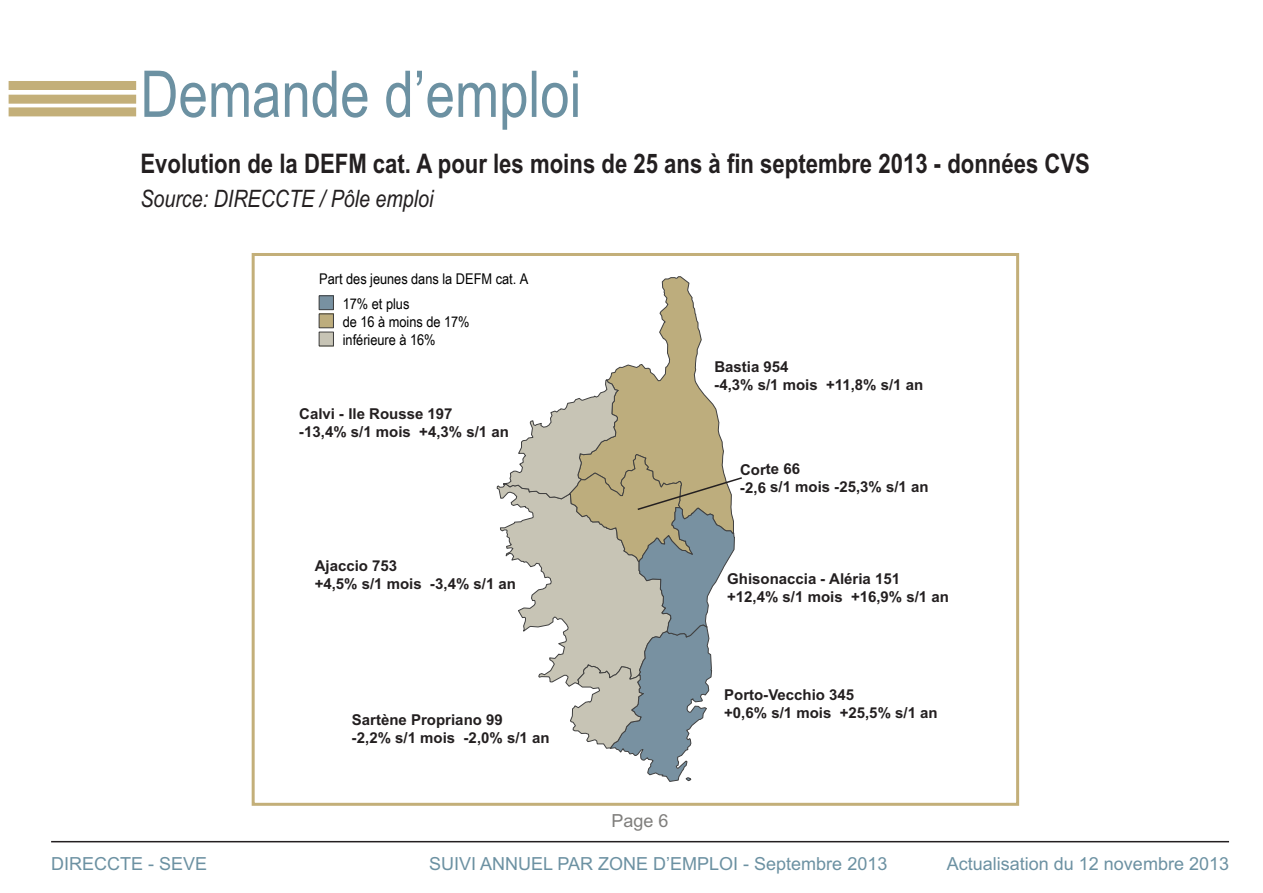
<style>
.page{position:relative;width:1263px;height:893px;background:#fff}
.page>*{position:absolute;margin:0;border:0;box-sizing:border-box;transform-origin:0 0}
.t1{font:64.5px "Arial Narrow";color:#6c91a2}
.t2{font:700 27px "Arial Narrow";color:#231f20}
.t3{font:italic 24px "Arial Narrow";color:#231f20}
.t4{font:18px "Arial";color:#6c91a2}
.t5{font:18px "Arial";color:#7f7e7c}
.t6{font:700 15px/18px "Arial";color:#231f20}
.t7{font:14.7px/24.5px "Arial Narrow";letter-spacing:-.005em;color:#000;scale:1.06 1}
</style>
<div class="page">
<div style="left:252px;top:253px;width:767px;height:553px;border:3px solid #c3af79"></div>
<div style="left:9px;top:81px;width:127px;height:9px;background:#c3af79"></div>
<div style="left:9px;top:107px;width:127px;height:9px;background:#c3af79"></div>
<div style="left:9px;top:95px;width:127px;height:9px;background:#c3af79"></div>
<hr style="left:51px;top:841px;width:1178px;height:1px;background:#231f20">
<svg style="left:318px;top:276px;width:424px;height:506px"></svg>
<h1 class="t1" style="left:140px;top:57px;width:442px">Demande d’emploi</h1>
<h2 class="t2" style="left:140px;top:148px;width:951px">Evolution de la DEFM cat. A pour les moins de 25 ans à fin septembre 2013 - données CVS</h2>
<h3 class="t3" style="left:140px;top:185px;width:295px">Source: DIRECCTE / Pôle emploi</h3>
<p class="t7" style="left:343px;top:267px;width:176px;text-indent:-24px">Part des jeunes dans la DEFM cat. A<br>17% et plus</p>
<p class="t7" style="left:343px;top:312px;width:121px;line-height:18.1px">de 16 à moins de 17% inférieure à 16%</p>
<p class="t6" style="left:299px;top:405px;width:211px">Calvi - Ile Rousse 197<br>-13,4% s/1 mois +4,3% s/1 an</p>
<p class="t6" style="left:315px;top:557px;width:203px">Ajaccio 753<br>+4,5% s/1 mois -3,4% s/1 an</p>
<p class="t6" style="left:352px;top:711px;width:199px">Sartène Propriano 99<br>-2,2% s/1 mois -2,0% s/1 an</p>
<p class="t5" style="left:611px;top:810px;width:59px">Page 6</p>
<p class="t6" style="left:714px;top:357px;width:210px">Bastia 954<br>-4,3% s/1 mois +11,8% s/1 an</p>
<p class="t6" style="left:740px;top:460px;width:190px">Corte 66<br>-2,6 s/1 mois -25,3% s/1 an</p>
<p class="t6" style="left:727px;top:570px;width:223px">Ghisonaccia - Aléria 151 +12,4% s/1 mois +16,9% s/1 an</p>
<p class="t6" style="left:724px;top:686px;width:215px">Porto-Vecchio 345<br>+0,6% s/1 mois +25,5% s/1 an</p>
<p class="t4" style="left:51px;top:854px;width:158px">DIRECCTE - SEVE</p>
<p class="t4" style="left:429px;top:854px;width:460px">SUIVI ANNUEL PAR ZONE D’EMPLOI - Septembre 2013</p>
<p class="t4" style="left:947px;top:854px;width:284px">Actualisation du 12 novembre 2013</p>
</div>
